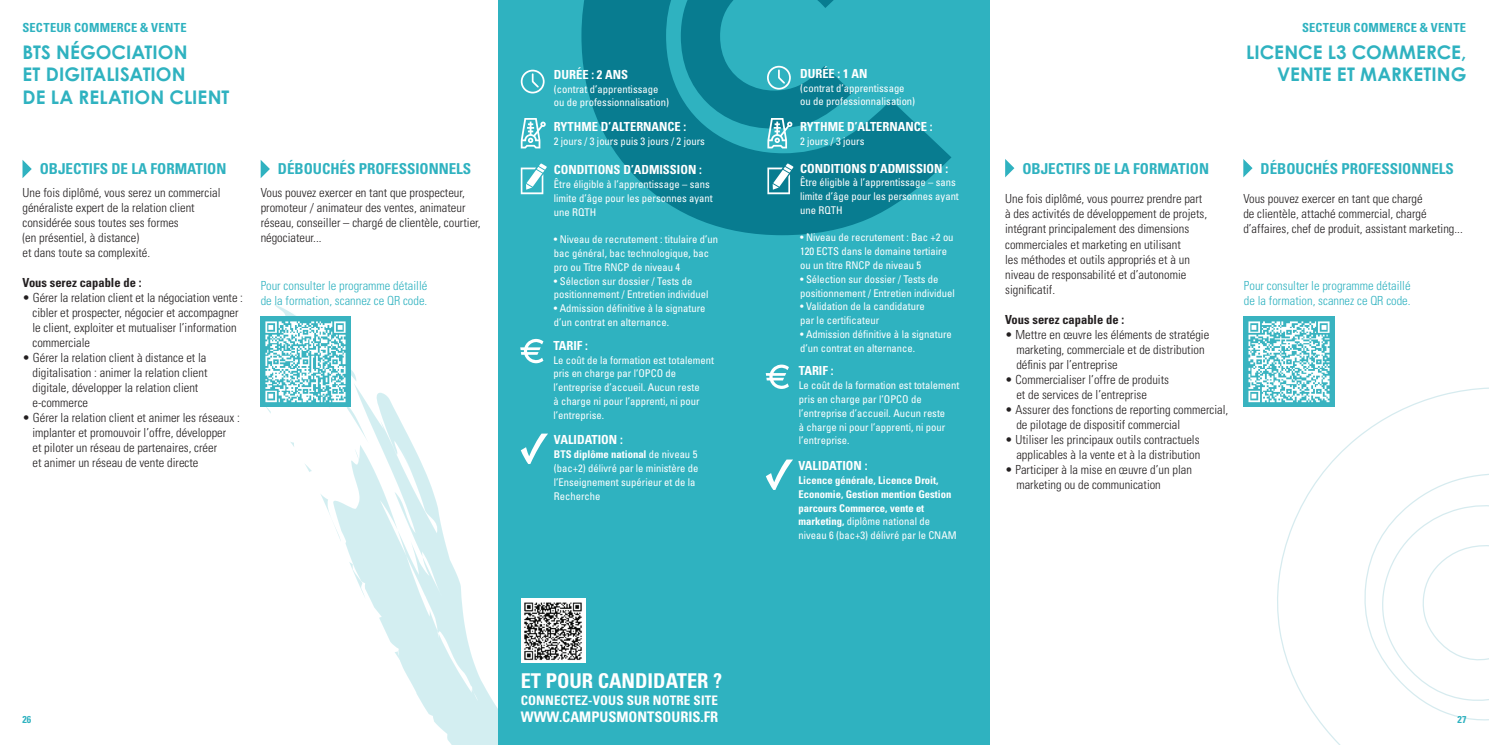
<style>
.page{position:relative;width:1489px;height:745px;background:#fff}
.page>*{position:absolute;margin:0;border:0;box-sizing:border-box;transform-origin:0 0}
.t1{font:700 condensed 20.38px "Univers LT Std";color:#fff}
.t2{font:700 18.75px/22.5px "Century Gothic Pro";color:#2fb2c0}
.t3{font:700 condensed 15px "Univers LT Std";color:#2fb2c0}
.t4{font:700 condensed 14.5px "Univers LT Std";color:#fff}
.t5{font:700 condensed 13.12px "Univers LT Std";letter-spacing:.01em;color:#fff}
.t6{font:300 condensed 12.5px/15px "Univers LT Std";color:#231f20}
.t7{font:700 condensed 12.5px "Univers LT Std";color:#fff}
.t8{font:300 condensed 12.5px/15px "Univers LT Std";color:#2fb2c0}
.t9{font:700 condensed 12.5px "Univers LT Std";letter-spacing:.02em;color:#2fb2c0}
.t10{font:700 condensed 12.5px "Univers LT Std";color:#231f20}
.t11{font:condensed 10.62px/13.8px "Univers LT Std";color:#fff}
.t12{font:700 condensed 10.62px/13.8px "Univers LT Std";color:#fff}
.t13{font:700 condensed 10px "Univers LT Std";color:#2fb2c0}
.s1{font-weight:700}
.s2{font-weight:400}
</style>
<div class="page">
<div style="left:499px;top:0;width:491px;height:744px;background:#2fb2c0"></div>
<svg style="left:581px;top:0;width:371px;height:235px;fill:#087c90"></svg>
<svg style="left:1272px;top:385px;width:216px;height:359px"></svg>
<svg style="left:1379px;top:503px;width:109px;height:199px"></svg>
<svg style="left:341px;top:382px;width:245px;height:362px"></svg>
<svg style="left:320px;top:494px;width:21px;height:47px"></svg>
<svg style="left:394px;top:651px;width:31px;height:43px"></svg>
<svg style="left:265px;top:304px;width:104px;height:168px"></svg>
<svg style="left:680px;top:0;width:172px;height:148px"></svg>
<svg style="left:767px;top:163px;width:26px;height:31px"></svg>
<svg style="left:22px;top:160px;width:10px;height:18px"></svg>
<svg style="left:1005px;top:159px;width:9px;height:18px"></svg>
<svg style="left:261px;top:160px;width:9px;height:18px"></svg>
<svg style="left:1243px;top:159px;width:9px;height:18px"></svg>
<svg style="left:520px;top:70px;width:24px;height:23px"></svg>
<svg style="left:520px;top:118px;width:26px;height:30px"></svg>
<svg style="left:520px;top:163px;width:27px;height:31px"></svg>
<svg style="left:520px;top:339px;width:23px;height:24px"></svg>
<svg style="left:765px;top:364px;width:24px;height:24px"></svg>
<svg style="left:520px;top:433px;width:28px;height:30px"></svg>
<svg style="left:766px;top:459px;width:27px;height:30px"></svg>
<img style="left:261px;top:316px;width:90px;height:90px">
<img style="left:1243px;top:316px;width:90px;height:90px">
<img style="left:520px;top:598px;width:65px;height:64px">
<p class="t9" style="left:22px;top:19px;width:166px">SECTEUR COMMERCE &amp; VENTE</p>
<p class="t9" style="left:1301px;top:19px;width:166px">SECTEUR COMMERCE &amp; VENTE</p>
<h2 class="t2" style="left:22px;top:40px;width:208px">BTS NÉGOCIATION<br>ET DIGITALISATION<br>DE LA RELATION CLIENT</h2>
<h2 class="t2" style="left:1245px;top:40px;width:222px;text-align:right">LICENCE L3 COMMERCE,<br>VENTE ET MARKETING</h2>
<p class="t7" style="left:800px;top:66px;width:69px">DURÉE : 1 AN</p>
<p class="t11" style="left:800px;top:81px;width:117px">(contrat d’apprentissage ou de professionnalisation)</p>
<p class="t7" style="left:800px;top:119px;width:134px">RYTHME D’ALTERNANCE :</p>
<p class="t11" style="left:800px;top:134px;width:66px">2 jours / 3 jours</p>
<p class="t7" style="left:800px;top:160px;width:149px">CONDITIONS D’ADMISSION :</p>
<p class="t11" style="left:800px;top:175px;width:160px">Être éligible à l’apprentissage – sans limite d’âge pour les personnes ayant une RQTH</p>
<p class="t11" style="left:800px;top:230px;width:155px">• Niveau de recrutement : Bac +2 ou<br>120 ECTS dans le domaine tertiaire ou un titre RNCP de niveau 5</p>
<p class="t11" style="left:800px;top:272px;width:156px">• Sélection sur dossier / Tests de positionnement / Entretien individuel</p>
<p class="t11" style="left:800px;top:299px;width:126px">• Validation de la candidature par le certificateur</p>
<p class="t11" style="left:800px;top:327px;width:153px">• Admission définitive à la signature d’un contrat en alternance.</p>
<p class="t7" style="left:554px;top:67px;width:76px">DURÉE : 2 ANS</p>
<p class="t11" style="left:554px;top:82px;width:117px">(contrat d’apprentissage ou de professionnalisation)</p>
<p class="t7" style="left:554px;top:119px;width:134px">RYTHME D’ALTERNANCE :</p>
<p class="t11" style="left:554px;top:134px;width:153px">2 jours / 3 jours puis 3 jours / 2 jours</p>
<p class="t7" style="left:554px;top:162px;width:149px">CONDITIONS D’ADMISSION :</p>
<p class="t11" style="left:554px;top:177px;width:160px">Être éligible à l’apprentissage – sans limite d’âge pour les personnes ayant une RQTH</p>
<p class="t11" style="left:554px;top:232px;width:166px">• Niveau de recrutement : titulaire d’un bac général, bac technologique, bac pro ou Titre RNCP de niveau 4</p>
<p class="t11" style="left:554px;top:273px;width:156px">• Sélection sur dossier / Tests de positionnement / Entretien individuel</p>
<p class="t11" style="left:554px;top:301px;width:153px">• Admission définitive à la signature d’un contrat en alternance.</p>
<p class="t7" style="left:553px;top:337px;width:36px">TARIF :</p>
<p class="t11" style="left:553px;top:352px;width:162px">Le coût de la formation est totalement pris en charge par l’OPCO de l’entreprise d’accueil. Aucun reste<br>à charge ni pour l’apprenti, ni pour l’entreprise.</p>
<p class="t7" style="left:798px;top:363px;width:36px">TARIF :</p>
<p class="t3" style="left:40px;top:160px;width:188px">OBJECTIFS DE LA FORMATION</p>
<p class="t3" style="left:278px;top:160px;width:195px">DÉBOUCHÉS PROFESSIONNELS</p>
<p class="t3" style="left:1022px;top:159px;width:188px">OBJECTIFS DE LA FORMATION</p>
<p class="t3" style="left:1260px;top:159px;width:195px">DÉBOUCHÉS PROFESSIONNELS</p>
<p class="t6" style="left:261px;top:185px;width:221px">Vous pouvez exercer en tant que prospecteur, promoteur / animateur des ventes, animateur réseau, conseiller – chargé de clientèle, courtier, négociateur...</p>
<p class="t6" style="left:22px;top:185px;width:199px">Une fois diplômé, vous serez un commercial généraliste expert de la relation client considérée sous toutes ses formes<br>(en présentiel, à distance)<br>et dans toute sa complexité.</p>
<p class="t10" style="left:22px;top:275px;width:120px">Vous serez capable de :</p>
<p class="t6" style="left:32px;top:290px;width:212px;text-indent:-10px">• Gérer la relation client et la négociation vente : cibler et prospecter, négocier et accompagner le client, exploiter et mutualiser l’information commerciale</p>
<p class="t6" style="left:32px;top:350px;width:176px;text-indent:-10px">• Gérer la relation client à distance et la digitalisation : animer la relation client digitale, développer la relation client e-commerce</p>
<p class="t6" style="left:32px;top:410px;width:209px;text-indent:-10px">• Gérer la relation client et animer les réseaux : implanter et promouvoir l’offre, développer<br>et piloter un réseau de partenaires, créer<br>et animer un réseau de vente directe</p>
<p class="t6" style="left:1005px;top:191px;width:203px">Une fois diplômé, vous pourrez prendre part à des activités de développement de projets, intégrant principalement des dimensions commerciales et marketing en utilisant<br>les méthodes et outils appropriés et à un niveau de responsabilité et d’autonomie significatif.</p>
<p class="t10" style="left:1005px;top:311px;width:120px">Vous serez capable de :</p>
<p class="t6" style="left:1016px;top:326px;width:194px;text-indent:-11px">• Mettre en œuvre les éléments de stratégie marketing, commerciale et de distribution définis par l’entreprise</p>
<p class="t6" style="left:1016px;top:371px;width:154px;text-indent:-11px">• Commercialiser l’offre de produits et de services de l’entreprise</p>
<p class="t6" style="left:1016px;top:401px;width:213px;text-indent:-11px">• Assurer des fonctions de reporting commercial, de pilotage de dispositif commercial</p>
<p class="t6" style="left:1005px;top:431px;width:197px;text-align:right">• Utiliser les principaux outils contractuels applicables à la vente et à la distribution</p>
<p class="t6" style="left:1016px;top:461px;width:177px;text-indent:-11px">• Participer à la mise en œuvre d’un plan marketing ou de communication</p>
<p class="t6" style="left:1243px;top:191px;width:221px">Vous pouvez exercer en tant que chargé<br>de clientèle, attaché commercial, chargé d’affaires, chef de produit, assistant marketing...</p>
<p class="t8" style="left:261px;top:278px;width:168px">Pour consulter le programme détaillé de la formation, scannez ce QR code.</p>
<p class="t8" style="left:1243px;top:278px;width:168px">Pour consulter le programme détaillé de la formation, scannez ce QR code.</p>
<p class="t11" style="left:798px;top:378px;width:162px">Le coût de la formation est totalement pris en charge par l’OPCO de l’entreprise d’accueil. Aucun reste<br>à charge ni pour l’apprenti, ni pour</p>
<p class="t7" style="left:554px;top:432px;width:70px">VALIDATION :</p>
<p class="t11" style="left:798px;top:433px;width:52px">l’entreprise.</p>
<p class="t11" style="left:554px;top:447px;width:146px"><span class="s1">BTS diplôme national</span> de niveau 5 (bac+2) délivré par le ministère de l’Enseignement supérieur et de la<br>Recherche</p>
<p class="t7" style="left:798px;top:458px;width:70px">VALIDATION :</p>
<p class="t12" style="left:798px;top:473px;width:160px">Licence générale, Licence Droit, Economie, Gestion mention Gestion parcours Commerce, vente et marketing, <span class="s2">diplôme national de niveau 6 (bac+3) délivré par le CNAM</span></p>
<h1 class="t1" style="left:520px;top:667px;width:203px">ET POUR CANDIDATER ?</h1>
<p class="t5" style="left:520px;top:691px;width:199px">CONNECTEZ-VOUS SUR NOTRE SITE</p>
<p class="t4" style="left:520px;top:708px;width:199px">WWW.CAMPUSMONTSOURIS.FR</p>
<p class="t13" style="left:22px;top:712px;width:10px">26</p>
<p class="t13" style="left:1457px;top:712px;width:10px">27</p>
</div>
